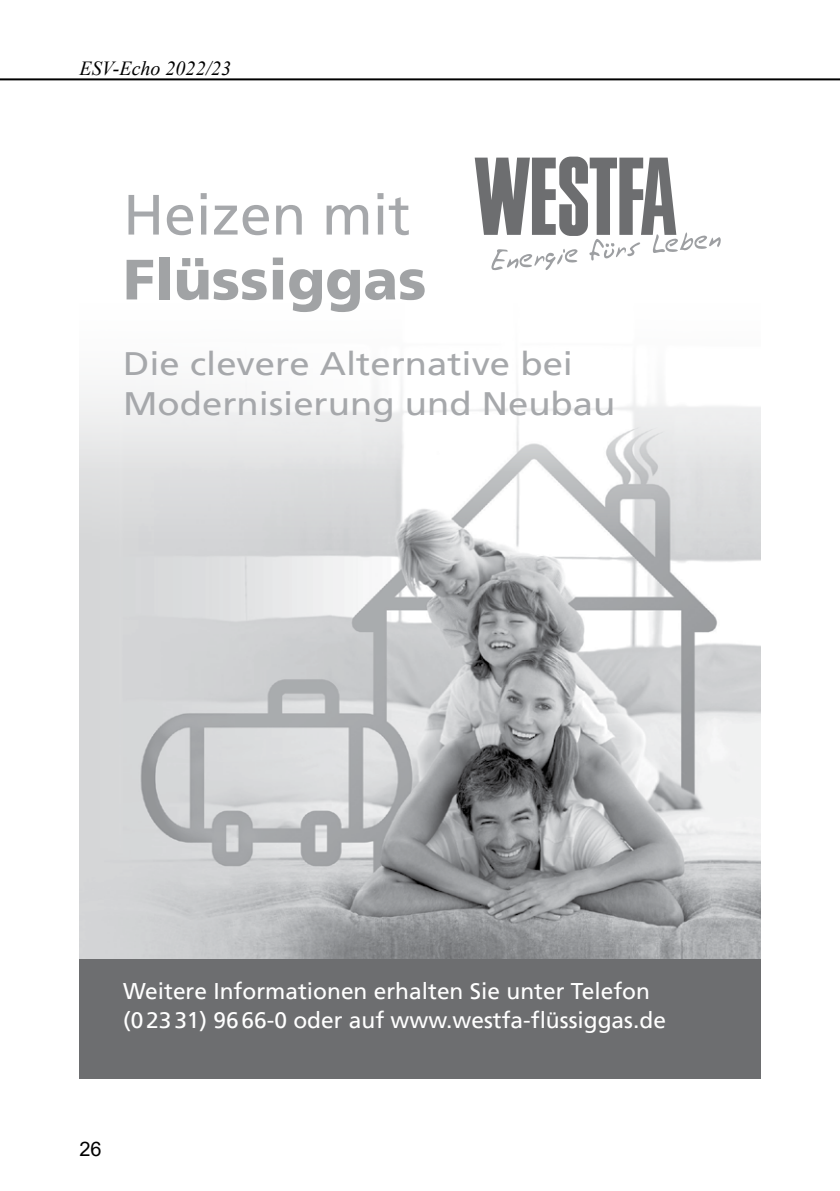
<style>
.page{position:relative;width:840px;height:1191px;background:#fff}
.page>*{position:absolute;margin:0;border:0;box-sizing:border-box;transform-origin:0 0}
.t1{font:900 56.8px "Frutiger";color:#a1a3a5}
.t2{font:56.8px "Frutiger";color:#a6a8ab}
.t3{font:32.4px/40.6px "Frutiger";color:#a6a8ab;scale:1.12 1}
.t4{font:22.8px/29.2px "Frutiger";color:#fff}
.t5{font:italic 20px "Times New Roman";color:#000}
.t6{font:20px "Arial";color:#000}
</style>
<div class="page">
<svg style="left:73px;top:80px;width:162px;height:1px"></svg>
<hr style="left:0;top:78px;width:839px;height:2px;background:#000">
<img style="left:79px;top:474px;width:681px;height:484px">
<svg style="left:79px;top:238px;width:681px;height:236px"></svg>
<svg style="left:474px;top:157px;width:246px;height:113px"></svg>
<div style="left:79px;top:958px;width:681px;height:120px;background:#6d6e70"></div>
<p class="t5" style="left:79px;top:55px;width:153px">ESV-Echo 2022/23</p>
<h1 class="t2" style="left:123px;top:181px;width:289px">Heizen mit</h1>
<h1 class="t1" style="left:123px;top:245px;width:304px">Flüssiggas</h1>
<h2 class="t3" style="left:123px;top:343px;width:441px">Die clevere Alternative bei<br>Modernisierung und Neubau</h2>
<p class="t4" style="left:123px;top:976px;width:544px">Weitere Informationen erhalten Sie unter Telefon (0 23 31) 96 66-0 oder auf www.westfa-flüssiggas.de</p>
<p class="t6" style="left:79px;top:1135px;width:24px">26</p>
</div>
